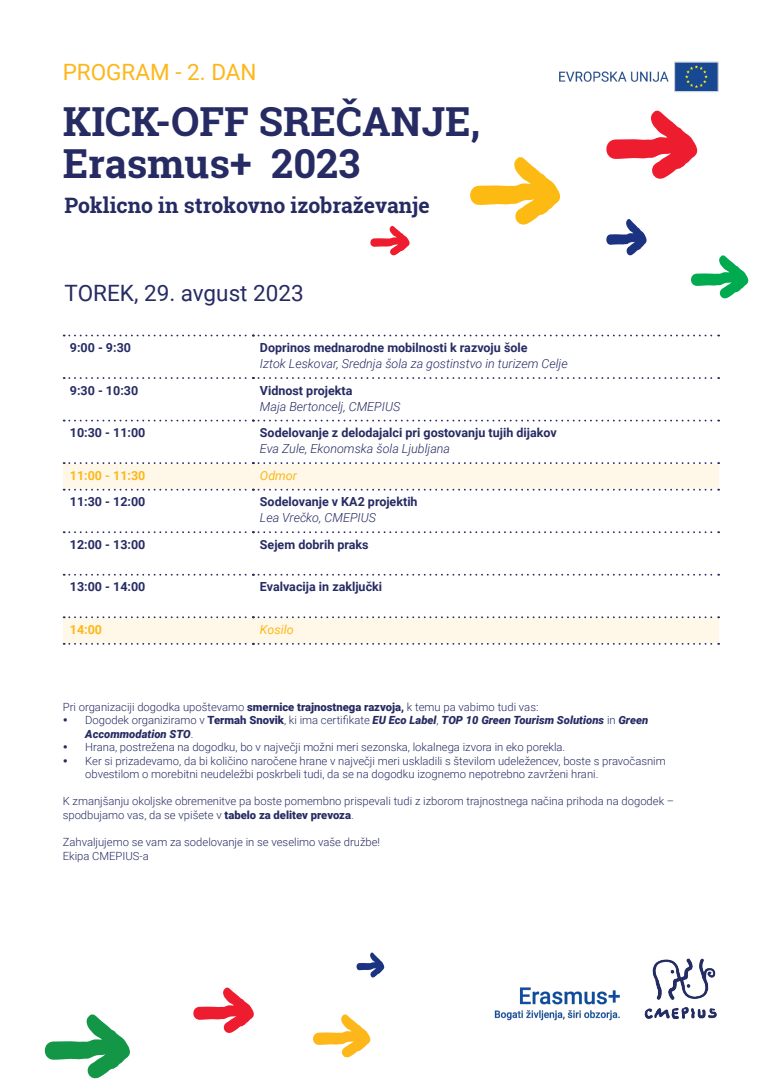
<style>
.page{position:relative;width:780px;height:1088px;background:#fff}
.page>*{position:absolute;margin:0;border:0;box-sizing:border-box;transform-origin:0 0}
.t1{font:700 40px "Roboto Slab";color:#262b63}
.t2{font:22.5px "Roboto";color:#262b63}
.t3{font:22.5px "Roboto";color:#fdb71a}
.t4{font:700 21.25px "Roboto Slab";color:#262b63}
.t5{font:700 12.5px "Roboto";color:#262b63}
.t6{font:italic 300 12.5px "Roboto";color:#262b63}
.t7{font:700 12.5px "Roboto";color:#fdb71a}
.t8{font:italic 12.5px "Roboto";color:#fdb71a}
.t9{font:300 11.25px/13.5px "Roboto";color:#262b63}
.t10{font:italic 900 11.25px/13.5px "Roboto";color:#262b63}
.s1{font-weight:900}
.s2{font-weight:300;font-style:normal}
.s3{font-style:normal}
</style>
<div class="page">
<img style="left:494px;top:987px;width:126px;height:34px">
<img style="left:644px;top:958px;width:73px;height:61px">
<svg style="left:606px;top:219px;width:41px;height:37px"></svg>
<svg style="left:606px;top:110px;width:92px;height:69px"></svg>
<svg style="left:691px;top:255px;width:58px;height:44px"></svg>
<svg style="left:470px;top:157px;width:91px;height:68px"></svg>
<img style="left:559px;top:61px;width:160px;height:31px">
<svg style="left:193px;top:987px;width:61px;height:46px"></svg>
<svg style="left:44px;top:1014px;width:86px;height:65px"></svg>
<svg style="left:356px;top:952px;width:28px;height:26px"></svg>
<svg style="left:313px;top:1014px;width:58px;height:44px"></svg>
<svg style="left:370px;top:226px;width:40px;height:30px"></svg>
<svg style="left:63px;top:463px;width:656px;height:181px"></svg>
<svg style="left:64px;top:377px;width:655px;height:2px"></svg>
<svg style="left:64px;top:420px;width:655px;height:1px"></svg>
<svg style="left:64px;top:462px;width:655px;height:2px"></svg>
<svg style="left:64px;top:489px;width:655px;height:2px"></svg>
<svg style="left:64px;top:531px;width:655px;height:2px"></svg>
<svg style="left:64px;top:574px;width:655px;height:2px"></svg>
<svg style="left:64px;top:616px;width:655px;height:2px"></svg>
<svg style="left:64px;top:643px;width:655px;height:2px"></svg>
<svg style="left:64px;top:335px;width:655px;height:1px"></svg>
<p class="t3" style="left:63px;top:56px;width:195px">PROGRAM - 2. DAN</p>
<p class="t1" style="left:63px;top:94px;width:419px">KICK-OFF SREČANJE,</p>
<p class="t1" style="left:63px;top:136px;width:299px">Erasmus+ 2023</p>
<p class="t4" style="left:65px;top:191px;width:366px">Poklicno in strokovno izobraževanje</p>
<p class="t2" style="left:65px;top:277px;width:241px">TOREK, 29. avgust 2023</p>
<p class="t5" style="left:70px;top:339px;width:63px">9:00 - 9:30</p>
<p class="t5" style="left:260px;top:339px;width:269px">Doprinos mednarodne mobilnosti k razvoju šole</p>
<p class="t6" style="left:260px;top:355px;width:309px">Iztok Leskovar, Srednja šola za gostinstvo in turizem Celje</p>
<p class="t5" style="left:70px;top:381px;width:70px">9:30 - 10:30</p>
<p class="t5" style="left:260px;top:381px;width:94px">Vidnost projekta</p>
<p class="t6" style="left:260px;top:397px;width:142px">Maja Bertoncelj, CMEPIUS</p>
<p class="t5" style="left:70px;top:424px;width:77px">10:30 - 11:00</p>
<p class="t5" style="left:260px;top:424px;width:298px">Sodelovanje z delodajalci pri gostovanju tujih dijakov</p>
<p class="t6" style="left:260px;top:440px;width:192px">Eva Zule, Ekonomska šola Ljubljana</p>
<p class="t7" style="left:70px;top:466px;width:77px">11:00 - 11:30</p>
<p class="t8" style="left:260px;top:466px;width:39px">Odmor</p>
<p class="t5" style="left:70px;top:493px;width:77px">11:30 - 12:00</p>
<p class="t5" style="left:260px;top:493px;width:159px">Sodelovanje v KA2 projektih</p>
<p class="t6" style="left:260px;top:509px;width:118px">Lea Vrečko, CMEPIUS</p>
<p class="t5" style="left:70px;top:535px;width:77px">12:00 - 13:00</p>
<p class="t5" style="left:260px;top:535px;width:110px">Sejem dobrih praks</p>
<p class="t5" style="left:70px;top:578px;width:77px">13:00 - 14:00</p>
<p class="t5" style="left:260px;top:578px;width:124px">Evalvacija in zaključki</p>
<p class="t7" style="left:70px;top:620px;width:34px">14:00</p>
<p class="t8" style="left:260px;top:620px;width:35px">Kosilo</p>
<p class="t9" style="left:63px;top:700px;width:477px">Pri organizaciji dogodka upoštevamo <span class="s1">smernice trajnostnega razvoja,</span> k temu pa vabimo tudi vas:</p>
<p class="t10" style="left:85px;top:713px;width:564px"><span class="s2">Dogodek organiziramo v</span> <span class="s3">Termah Snovik</span><span class="s2">, ki ima certifikate</span> EU Eco Label<span class="s2">,</span> TOP 10 Green Tourism Solutions <span class="s2">in</span> Green<br>Accommodation STO<span class="s2">.</span></p>
<p class="t9" style="left:85px;top:740px;width:481px">Hrana, postrežena na dogodku, bo v največji možni meri sezonska, lokalnega izvora in eko porekla.</p>
<p class="t9" style="left:85px;top:754px;width:582px">Ker si prizadevamo, da bi količino naročene hrane v največji meri uskladili s številom udeležencev, boste s pravočasnim obvestilom o morebitni neudeležbi poskrbeli tudi, da se na dogodku izognemo nepotrebno zavrženi hrani.</p>
<p class="t9" style="left:63px;top:794px;width:613px">K zmanjšanju okoljske obremenitve pa boste pomembno prispevali tudi z izborom trajnostnega načina prihoda na dogodek – spodbujamo vas, da se vpišete v <span class="s1">tabelo za delitev prevoza</span>.</p>
<p class="t9" style="left:63px;top:835px;width:319px">Zahvaljujemo se vam za sodelovanje in se veselimo vaše družbe!</p>
<p class="t9" style="left:63px;top:848px;width:88px">Ekipa CMEPIUS-a</p>
</div>
